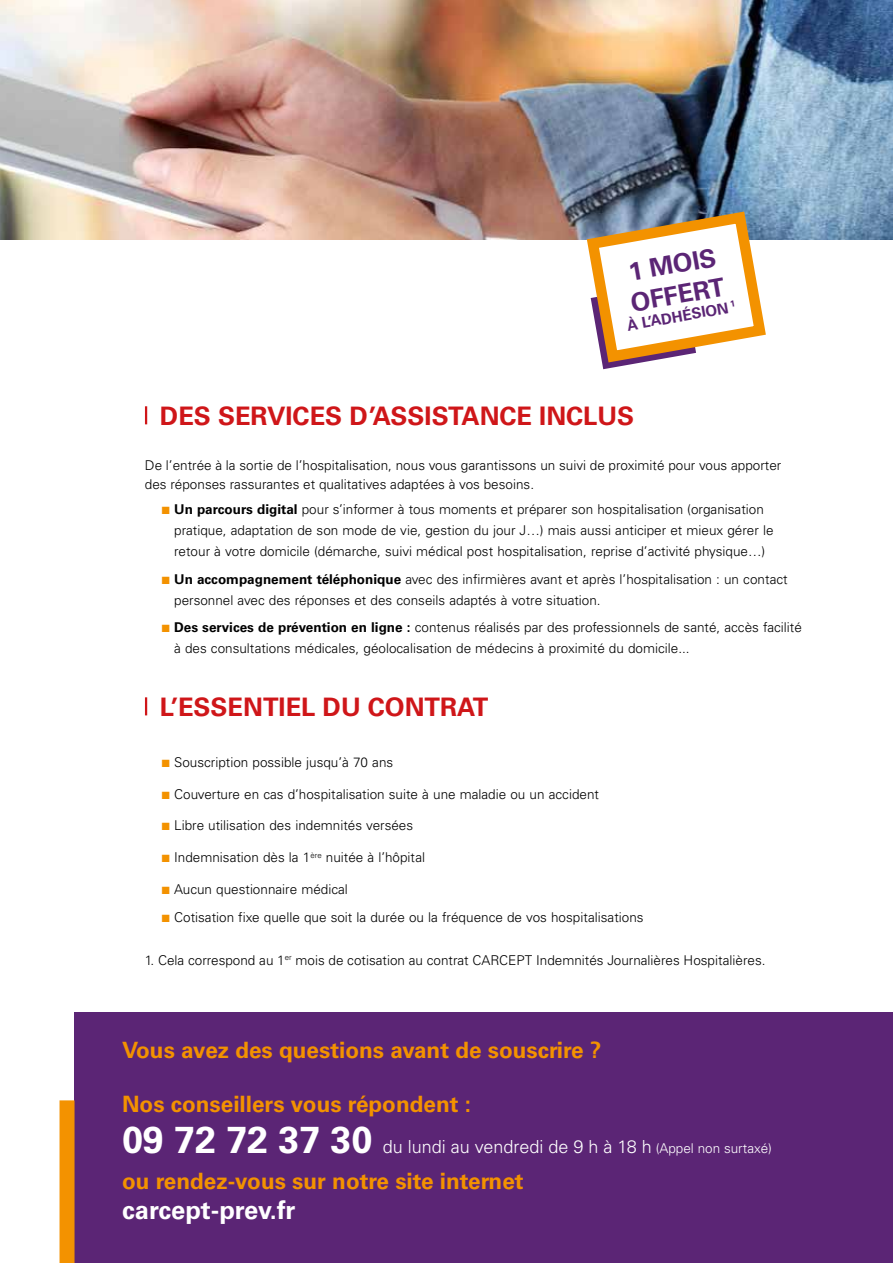
<style>
.page{position:relative;width:893px;height:1263px;background:#fff}
.page>*{position:absolute;margin:0;border:0;box-sizing:border-box;transform-origin:0 0}
.t1{font:700 25.5px "Univers LT Std";color:#cf1619}
.t2{font:700 25.5px "Univers LT Std";color:#fff}
.t3{font:700 25.35px/30.3px "Univers LT Std";color:#5b2575}
.t4{font:700 22.5px "Univers LT Std";color:#f39200}
.t5{font:300 18px "Univers LT Std";color:#fff}
.t6{font:700 15px "Univers LT Std";color:#5b2575}
.t7{font:300 13.5px/21px "Univers LT Std";color:#000}
.s1{color:#f39200}
.s2{font-weight:700}
.s3{font-weight:700;font-size:37.5px}
.s4{font-size:13.5px}
</style>
<div class="page">
<img style="left:0;top:0;width:893px;height:239px">
<svg style="left:145px;top:406px;width:2px;height:18px"></svg>
<svg style="left:145px;top:697px;width:2px;height:18px"></svg>
<div style="left:74px;top:1012px;width:819px;height:251px;background:#5b2575"></div>
<div style="left:60px;top:1100px;width:15px;height:163px;background:#f39200"></div>
<svg style="left:581px;top:205px;width:191px;height:165px"></svg>
<h2 class="t3" style="left:623px;top:258px;width:97px;rotate:-10deg">1 MOIS<br>OFFERT</h2>
<p class="t6" style="left:626px;top:317px;width:112px;rotate:-10deg">À L’ADHÉSION <sup>1</sup></p>
<h1 class="t1" style="left:160px;top:401px;width:476px">DES SERVICES D’ASSISTANCE INCLUS</h1>
<p class="t7" style="left:145px;top:455px;width:638px;line-height:19.5px">De l’entrée à la sortie de l’hospitalisation, nous vous garantissons un suivi de proximité pour vous apporter des réponses rassurantes et qualitatives adaptées à vos besoins.</p>
<p class="t7" style="left:174px;top:499px;width:601px;text-indent:-12px"><span class="s1">■</span> <span class="s2">Un parcours digital</span> pour s’informer à tous moments et préparer son hospitalisation (organisation pratique, adaptation de son mode de vie, gestion du jour J…) mais aussi anticiper et mieux gérer le retour à votre domicile (démarche, suivi médical post hospitalisation, reprise d’activité physique…)</p>
<p class="t7" style="left:174px;top:568px;width:615px;text-indent:-12px"><span class="s1">■</span> <span class="s2">Un accompagnement téléphonique</span> avec des infirmières avant et après l’hospitalisation : un contact personnel avec des réponses et des conseils adaptés à votre situation.</p>
<p class="t7" style="left:174px;top:617px;width:629px;text-indent:-12px"><span class="s1">■</span> <span class="s2">Des services de prévention en ligne :</span> contenus réalisés par des professionnels de santé, accès facilité à des consultations médicales, géolocalisation de médecins à proximité du domicile...</p>
<h1 class="t1" style="left:160px;top:692px;width:330px">L’ESSENTIEL DU CONTRAT</h1>
<p class="t7" style="left:162px;top:751px;width:233px"><span class="s1">■</span> Souscription possible jusqu’à 70 ans</p>
<p class="t7" style="left:162px;top:783px;width:439px"><span class="s1">■</span> Couverture en cas d’hospitalisation suite à une maladie ou un accident</p>
<p class="t7" style="left:162px;top:815px;width:253px"><span class="s1">■</span> Libre utilisation des indemnités versées</p>
<p class="t7" style="left:162px;top:847px;width:265px"><span class="s1">■</span> Indemnisation dès la 1<sup>ère</sup> nuitée à l’hôpital</p>
<p class="t7" style="left:162px;top:879px;width:187px"><span class="s1">■</span> Aucun questionnaire médical</p>
<p class="t7" style="left:162px;top:906px;width:483px"><span class="s1">■</span> Cotisation fixe quelle que soit la durée ou la fréquence de vos hospitalisations</p>
<p class="t7" style="left:145px;top:950px;width:622px">1. Cela correspond au 1<sup>er</sup> mois de cotisation au contrat CARCEPT Indemnités Journalières Hospitalières.</p>
<h3 class="t4" style="left:122px;top:1037px;width:481px">Vous avez des questions avant de souscrire ?</h3>
<h3 class="t4" style="left:122px;top:1091px;width:350px">Nos conseillers vous répondent :</h3>
<h3 class="t5" style="left:122px;top:1136px;width:651px"><span class="s3">09 72 72 37 30</span> du lundi au vendredi de 9 h à 18 h <span class="s4">(Appel non surtaxé)</span></h3>
<h3 class="t4" style="left:122px;top:1168px;width:403px">ou rendez-vous sur notre site internet</h3>
<h1 class="t2" style="left:122px;top:1195px;width:175px">carcept-prev.fr</h1>
</div>
